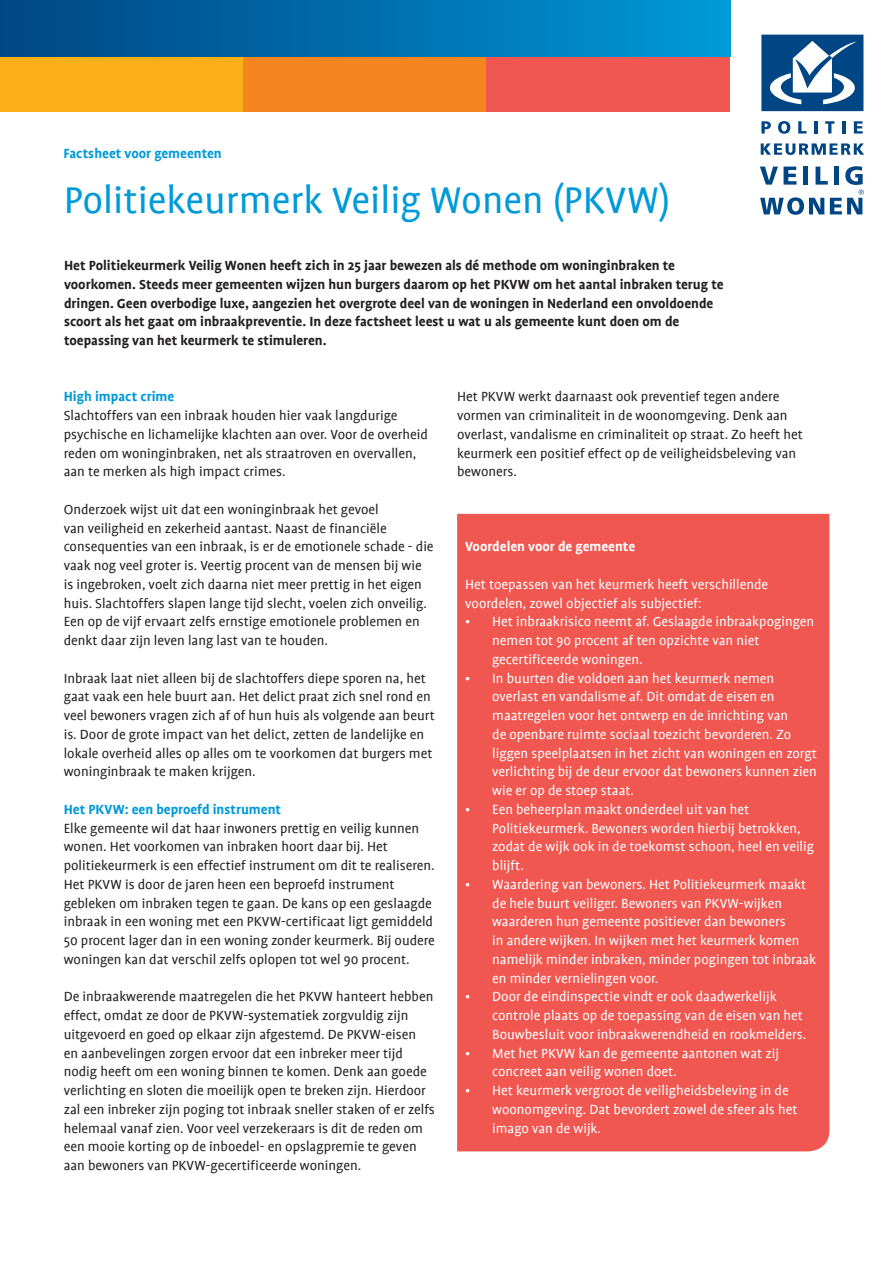
<style>
.page{position:relative;width:893px;height:1263px;background:#fff}
.page>*{position:absolute;margin:0;border:0;box-sizing:border-box;transform-origin:0 0}
.t1{font:42px "Profile";color:#009ad9}
.t2{font:15px/18.8px "Profile";color:#231f20}
.t3{font:15px/18.8px "Profile";color:#fff}
.t4{font:700 15px/18.8px "Profile";color:#231f20}
.t5{font:700 15px "Profile";color:#009ad9}
.t6{font:700 15px "Profile";color:#fff}
</style>
<div class="page">
<svg style="left:761px;top:121px;width:10px;height:13px"></svg>
<svg style="left:778px;top:121px;width:12px;height:13px"></svg>
<svg style="left:798px;top:121px;width:8px;height:13px"></svg>
<svg style="left:814px;top:121px;width:3px;height:13px"></svg>
<svg style="left:825px;top:121px;width:9px;height:13px"></svg>
<svg style="left:842px;top:121px;width:3px;height:13px"></svg>
<svg style="left:854px;top:121px;width:9px;height:13px"></svg>
<svg style="left:761px;top:143px;width:103px;height:12px"></svg>
<svg style="left:760px;top:166px;width:104px;height:49px"></svg>
<svg style="left:761px;top:35px;width:102px;height:76px"></svg>
<div style="left:0;top:55px;width:243px;height:56px;background:#faaf18"></div>
<div style="left:243px;top:55px;width:243px;height:56px;background:#f58520"></div>
<div style="left:486px;top:55px;width:244px;height:56px;background:#f05750"></div>
<div style="left:0;top:0;width:730px;height:56px;background:linear-gradient(to right,#004583,#0098d8)"></div>
<div style="left:457px;top:514px;width:372px;height:637px;background:#f05750"></div>
<p class="t5" style="left:64px;top:145px;width:160px">Factsheet voor gemeenten</p>
<p class="t1" style="left:64px;top:179px;width:608px">Politiekeurmerk Veilig Wonen (PKVW)</p>
<p class="t4" style="left:64px;top:256px;width:661px">Het Politiekeurmerk Veilig Wonen heeft zich in 25 jaar bewezen als dé methode om woninginbraken te voorkomen. Steeds meer gemeenten wijzen hun burgers daarom op het PKVW om het aantal inbraken terug te dringen. Geen overbodige luxe, aangezien het overgrote deel van de woningen in Nederland een onvoldoende scoort als het gaat om inbraakpreventie. In deze factsheet leest u wat u als gemeente kunt doen om de toepassing van het keurmerk te stimuleren.</p>
<p class="t5" style="left:64px;top:389px;width:112px">High impact crime</p>
<p class="t2" style="left:64px;top:406px;width:366px">Slachtoffers van een inbraak houden hier vaak langdurige psychische en lichamelijke klachten aan over. Voor de overheid reden om woninginbraken, net als straatroven en overvallen, aan te merken als high impact crimes.</p>
<p class="t2" style="left:64px;top:500px;width:371px">Onderzoek wijst uit dat een woninginbraak het gevoel<br>van veiligheid en zekerheid aantast. Naast de financiële consequenties van een inbraak, is er de emotionele schade - die vaak nog veel groter is. Veertig procent van de mensen bij wie is ingebroken, voelt zich daarna niet meer prettig in het eigen huis. Slachtoffers slapen lange tijd slecht, voelen zich onveilig.<br>Een op de vijf ervaart zelfs ernstige emotionele problemen en denkt daar zijn leven lang last van te houden.</p>
<p class="t2" style="left:64px;top:669px;width:373px">Inbraak laat niet alleen bij de slachtoffers diepe sporen na, het gaat vaak een hele buurt aan. Het delict praat zich snel rond en veel bewoners vragen zich af of hun huis als volgende aan beurt is. Door de grote impact van het delict, zetten de landelijke en lokale overheid alles op alles om te voorkomen dat burgers met woninginbraak te maken krijgen.</p>
<p class="t5" style="left:64px;top:801px;width:219px">Het PKVW: een beproefd instrument</p>
<p class="t2" style="left:64px;top:819px;width:373px">Elke gemeente wil dat haar inwoners prettig en veilig kunnen wonen. Het voorkomen van inbraken hoort daar bij. Het politiekeurmerk is een effectief instrument om dit te realiseren.<br>Het PKVW is door de jaren heen een beproefd instrument gebleken om inbraken tegen te gaan. De kans op een geslaagde inbraak in een woning met een PKVW-certificaat ligt gemiddeld 50 procent lager dan in een woning zonder keurmerk. Bij oudere woningen kan dat verschil zelfs oplopen tot wel 90 procent.</p>
<p class="t2" style="left:64px;top:987px;width:372px">De inbraakwerende maatregelen die het PKVW hanteert hebben effect, omdat ze door de PKVW-systematiek zorgvuldig zijn uitgevoerd en goed op elkaar zijn afgestemd. De PKVW-eisen<br>en aanbevelingen zorgen ervoor dat een inbreker meer tijd nodig heeft om een woning binnen te komen. Denk aan goede verlichting en sloten die moeilijk open te breken zijn. Hierdoor zal een inbreker zijn poging tot inbraak sneller staken of er zelfs helemaal vanaf zien. Voor veel verzekeraars is dit de reden om een mooie korting op de inboedel- en opslagpremie te geven aan bewoners van PKVW-gecertificeerde woningen.</p>
<p class="t2" style="left:457px;top:387px;width:347px">Het PKVW werkt daarnaast ook preventief tegen andere vormen van criminaliteit in de woonomgeving. Denk aan overlast, vandalisme en criminaliteit op straat. Zo heeft het keurmerk een positief effect op de veiligheidsbeleving van bewoners.</p>
<p class="t6" style="left:465px;top:539px;width:171px">Voordelen voor de gemeente</p>
<p class="t3" style="left:465px;top:575px;width:304px">Het toepassen van het keurmerk heeft verschillende voordelen, zowel objectief als subjectief:</p>
<p class="t3" style="left:492px;top:612px;width:323px;text-indent:-27px">• Het inbraakrisico neemt af. Geslaagde inbraakpogingen nemen tot 90 procent af ten opzichte van niet gecertificeerde woningen.</p>
<p class="t3" style="left:492px;top:669px;width:326px;text-indent:-27px">• In buurten die voldoen aan het keurmerk nemen overlast en vandalisme af. Dit omdat de eisen en maatregelen voor het ontwerp en de inrichting van<br>de openbare ruimte sociaal toezicht bevorderen. Zo liggen speelplaatsen in het zicht van woningen en zorgt verlichting bij de deur ervoor dat bewoners kunnen zien wie er op de stoep staat.</p>
<p class="t3" style="left:492px;top:800px;width:323px;text-indent:-27px">• Een beheerplan maakt onderdeel uit van het Politiekeurmerk. Bewoners worden hierbij betrokken, zodat de wijk ook in de toekomst schoon, heel en veilig blijft.</p>
<p class="t3" style="left:492px;top:875px;width:326px;text-indent:-27px">• Waardering van bewoners. Het Politiekeurmerk maakt de hele buurt veiliger. Bewoners van PKVW-wijken waarderen hun gemeente positiever dan bewoners<br>in andere wijken. In wijken met het keurmerk komen namelijk minder inbraken, minder pogingen tot inbraak en minder vernielingen voor.</p>
<p class="t3" style="left:492px;top:987px;width:315px;text-indent:-27px">• Door de eindinspectie vindt er ook daadwerkelijk controle plaats op de toepassing van de eisen van het<br>Bouwbesluit voor inbraakwerendheid en rookmelders.</p>
<p class="t3" style="left:492px;top:1044px;width:288px;text-indent:-27px">• Met het PKVW kan de gemeente aantonen wat zij concreet aan veilig wonen doet.</p>
<p class="t3" style="left:492px;top:1081px;width:307px;text-indent:-27px">• Het keurmerk vergroot de veiligheidsbeleving in de woonomgeving. Dat bevordert zowel de sfeer als het imago van de wijk.</p>
</div>
